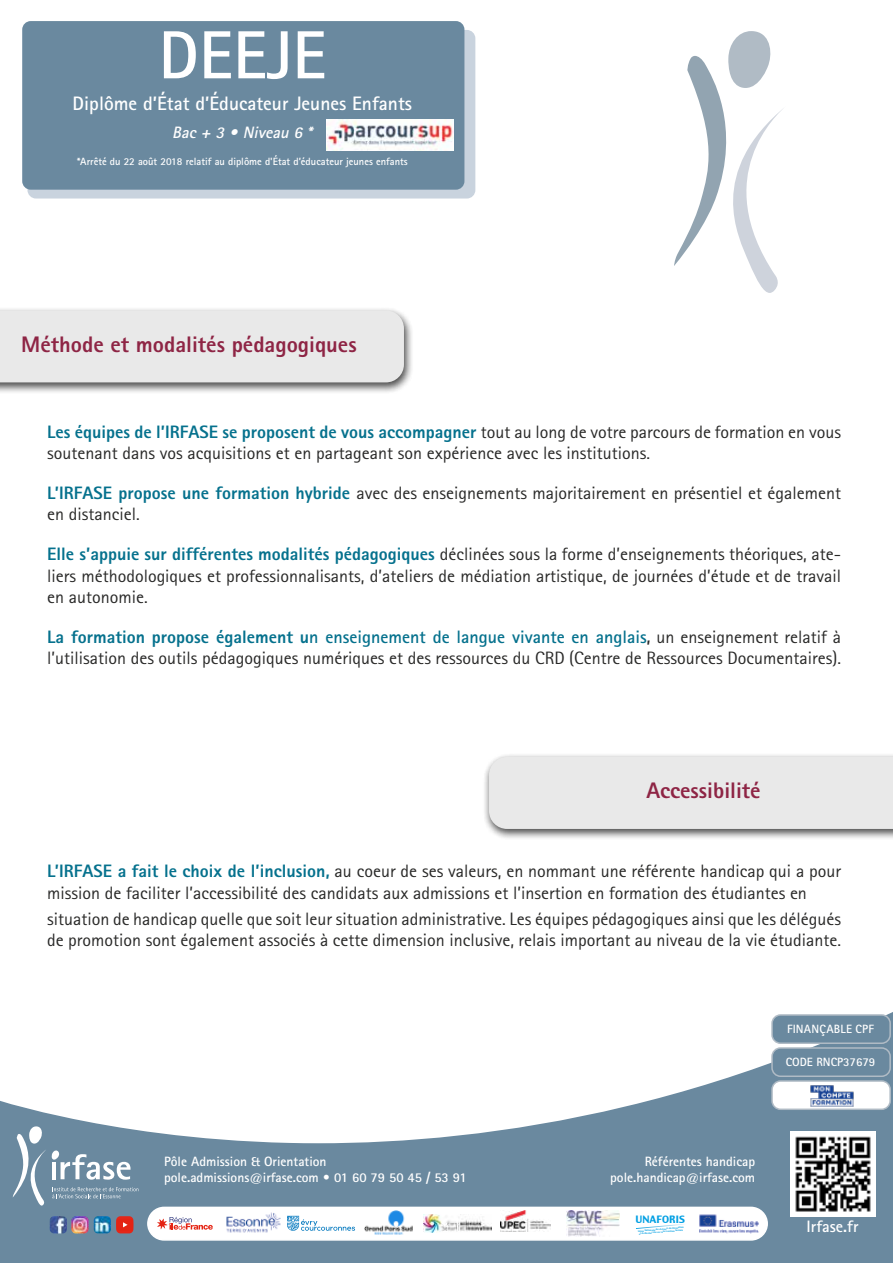
<style>
.page{position:relative;width:893px;height:1263px;background:#fff}
.page>*{position:absolute;margin:0;border:0;box-sizing:border-box;transform-origin:0 0}
.t1{font:700 68.1px "Rotis Sans Serif Std";color:#fff}
.t2{font:800 22.5px "Rotis Sans Serif Std";color:#8b1e3f}
.t3{font:700 19.5px "Rotis Sans Serif Std";color:#fff}
.t4{font:18px/21.6px "Rotis Sans Serif";color:#282827}
.t5{font:800 18px "Rotis Sans Serif Std";color:#05718d}
.t6{font:700 18px "Rotis Sans Serif Std";color:#05718d}
.t7{font:italic 700 16.5px "Rotis Sans Serif Std";color:#fff}
.t8{font:700 16.5px "Rotis Sans Serif Std";color:#fff}
.t9{font:700 13.5px/16.2px "Rotis Sans Serif Std";color:#fff}
.t10{font:700 12px "Rotis Sans Serif Std";letter-spacing:.005em;color:#fff}
.t11{font:700 10.5px "Rotis Sans Serif Std";color:#fff}
.t12{font:9.9px "Charcoal";color:#009fe3;scale:1.05 1}
.t13{font:2.25px/2.7px "Charcoal";color:#009fe3;text-align:center}
.s1{font-family:"Rotis Sans Serif";font-weight:400;color:#282827}
.s2{font-family:"Rotis Sans Serif Std";font-weight:800;color:#05718d}
.s3{font-weight:800}
.s4{color:#282827}
</style>
<div class="page">
<svg style="left:0;top:1012px;width:893px;height:251px;fill:#6a899f"></svg>
<div style="left:27px;top:30px;width:448px;height:169px;background:#c9d3de;border-radius:9px"></div>
<img style="left:790px;top:1131px;width:85px;height:85px">
<svg style="left:13px;top:1125px;width:125px;height:82px"></svg>
<img style="left:50px;top:1216px;width:17px;height:17px">
<img style="left:71px;top:1216px;width:18px;height:17px">
<img style="left:94px;top:1216px;width:17px;height:17px">
<div style="left:116px;top:1216px;width:17px;height:17px;background:#e42618;border-radius:4px"></div>
<svg style="left:116px;top:1219px;width:12px;height:12px"></svg>
<div style="left:148px;top:1207px;width:619px;height:33px;background:#fff;border-radius:16px"></div>
<div style="left:147px;top:1206px;width:621px;height:35px;border:2px solid #fff;border-radius:16px"></div>
<img style="left:226px;top:1212px;width:55px;height:21px">
<svg style="left:287px;top:1216px;width:68px;height:15px"></svg>
<img style="left:567px;top:1210px;width:53px;height:26px">
<img style="left:699px;top:1210px;width:61px;height:24px">
<svg style="left:157px;top:1217px;width:56px;height:13px"></svg>
<img style="left:423px;top:1214px;width:68px;height:18px">
<svg style="left:636px;top:1224px;width:48px;height:5px"></svg>
<img style="left:364px;top:1210px;width:49px;height:25px">
<img style="left:500px;top:1210px;width:50px;height:22px">
<div style="left:22px;top:21px;width:442px;height:169px;background:#6a899f;border-radius:9px"></div>
<div style="left:0;top:306px;width:414px;height:89px;background:#000;opacity:.75"></div>
<div style="left:0;top:310px;width:404px;height:72px;background:#e9e9e9"></div>
<svg style="left:674px;top:31px;width:109px;height:262px"></svg>
<div style="left:482px;top:752px;width:411px;height:89px;background:#000;opacity:.75"></div>
<div style="left:489px;top:757px;width:404px;height:72px;background:#e9e9e9"></div>
<div style="left:772px;top:1015px;width:118px;height:28px;background:#6a899f;border-radius:9px"></div>
<div style="left:771px;top:1014px;width:120px;height:30px;border:2px solid #b0bbc5;border-radius:9px"></div>
<div style="left:772px;top:1048px;width:118px;height:28px;background:#6a899f;border-radius:9px"></div>
<div style="left:771px;top:1047px;width:120px;height:30px;border:2px solid #b0bbc5;border-radius:9px"></div>
<div style="left:772px;top:1081px;width:118px;height:28px;background:#fff;border-radius:9px"></div>
<img style="left:810px;top:1085px;width:44px;height:22px">
<div style="left:771px;top:1080px;width:120px;height:30px;border:2px solid #b0bbc5;border-radius:9px"></div>
<img style="left:326px;top:119px;width:128px;height:31px">
<h1 class="t1" style="left:158px;top:12px;width:169px">DEEJE</h1>
<p class="t3" style="left:73px;top:92px;width:341px">Diplôme d’État d’Éducateur Jeunes Enfants</p>
<p class="t7" style="left:172px;top:122px;width:146px">Bac+ 3 • Niveau 6 *</p>
<p class="t11" style="left:77px;top:155px;width:332px">*Arrêté du 22 août 2018 relatif au diplôme d'État d’éducateur jeunes enfants</p>
<p class="t2" style="left:21px;top:330px;width:337px">Méthode et modalités pédagogiques</p>
<p class="t5" style="left:47px;top:420px;width:795px">Les équipes de l’IRFASE se proposent de vous accompagner <span class="s1">tout au long de votre parcours de formation en vous</span></p>
<p class="t4" style="left:47px;top:433px;width:795px;line-height:39.6px">soutenant dans vos acquisitions et en partageant son expérience avec les institutions.<br><span class="s2">L’IRFASE propose une formation hybride</span> avec des enseignements majoritairement en présentiel et également</p>
<p class="t4" style="left:47px;top:494px;width:795px;line-height:39.6px">en distanciel.<br><span class="s2">Elle s’appuie sur différentes modalités pédagogiques</span> déclinées sous la forme d’enseignements théoriques, ate-</p>
<p class="t4" style="left:47px;top:565px;width:795px">liers méthodologiques et professionnalisants, d’ateliers de médiation artistique, de journées d’étude et de travail en autonomie.</p>
<p class="t6" style="left:47px;top:625px;width:795px"><span class="s3">La formation propose également u</span>n enseignement de langue vivante en anglais<span class="s4">,</span> <span class="s1">un enseignement relatif à</span></p>
<p class="t4" style="left:47px;top:647px;width:795px">l’utilisation des outils pédagogiques numériques et des ressources du CRD (Centre de Ressources Documentaires).</p>
<p class="t2" style="left:646px;top:776px;width:116px">Accessibilité</p>
<p class="t4" style="left:47px;top:860px;width:795px"><span class="s2">L’IRFASE a fait le choix de l’inclusion,</span> au coeur de ses valeurs, en nommant une référente handicap qui a pour mission de faciliter l’accessibilité des candidats aux admissions et l’insertion en formation des étudiantes en</p>
<p class="t4" style="left:47px;top:908px;width:795px">situation de handicap quelle que soit leur situation administrative. Les équipes pédagogiques ainsi que les délégués de promotion sont également associés à cette dimension inclusive, relais important au niveau de la vie étudiante.</p>
<p class="t10" style="left:787px;top:1022px;width:89px">FINANÇABLE CPF</p>
<p class="t10" style="left:786px;top:1055px;width:91px">CODE RNCP37679</p>
<p class="t9" style="left:164px;top:1153px;width:304px">Pôle Admission &amp; Orientation pole.admissions@irfase.com • 01 60 79 50 45 / 53 91</p>
<p class="t9" style="left:610px;top:1153px;width:146px;text-align:right">Référentes handicap pole.handicap@irfase.com</p>
<p class="t12" style="left:636px;top:1213px;width:49px">UNAFORIS</p>
<p class="t13" style="left:638px;top:1230px;width:48px;rotate:-5deg">Union Nationale des Acteurs de FOrmation et de Recherche en Intervention Sociale</p>
<p class="t8" style="left:807px;top:1216px;width:53px">Irfase.fr</p>
</div>
